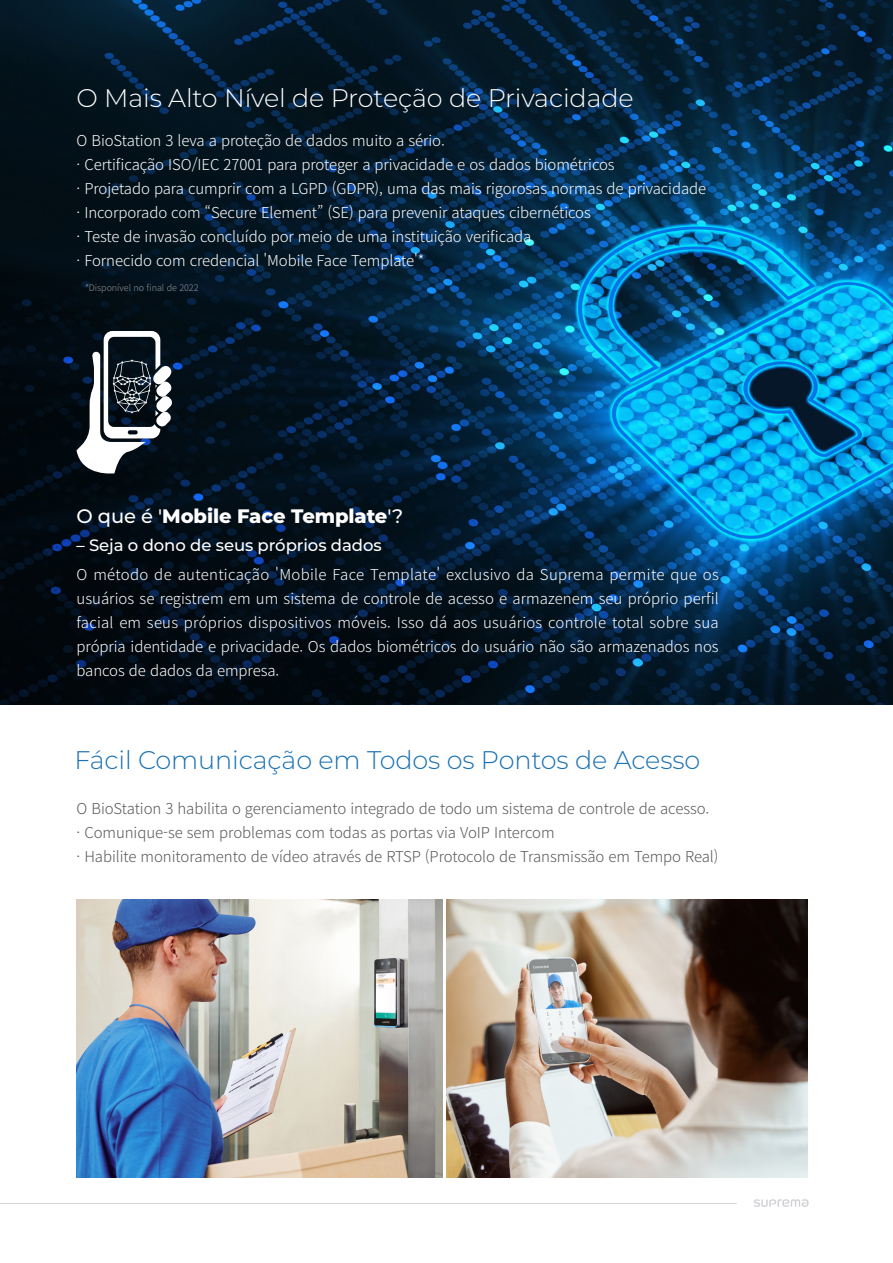
<style>
.page{position:relative;width:893px;height:1263px;background:#fff}
.page>*{position:absolute;margin:0;border:0;box-sizing:border-box;transform-origin:0 0}
.t1{font:300 25.5px "Montserrat";letter-spacing:-.005em;color:#1971b4}
.t2{font:300 25.5px "Montserrat";letter-spacing:-.005em;color:#fff}
.t3{font:800 19.5px "Montserrat";letter-spacing:-.005em;color:#fff}
.t4{font:500 16.5px "Montserrat";letter-spacing:-.005em;color:#fff}
.t5{font:300 15px/24px "Noto Sans CJ Kkr";letter-spacing:-.005em;color:#fff;text-align:justify}
.t6{font:300 15px "Noto Sans CJ Kkr";letter-spacing:-.005em;color:#57585a}
.t7{font:300 9px "Noto Sans CJ Kkr";letter-spacing:-.005em;color:#939598}
.s1{font-weight:500}
</style>
<div class="page">
<img style="left:0;top:0;width:893px;height:704px">
<hr style="left:0;top:1203px;width:737px;height:1px;background:#d1d2d4">
<svg style="left:754px;top:1199px;width:55px;height:8px"></svg>
<img style="left:446px;top:899px;width:362px;height:279px">
<img style="left:77px;top:899px;width:365px;height:279px">
<svg style="left:77px;top:331px;width:95px;height:146px"></svg>
<p class="t2" style="left:77px;top:80px;width:559px">O Mais Alto Nível de Proteção de Privacidade</p>
<p class="t5" style="left:77px;top:129px;width:370px">O BioStation 3 leva a proteção de dados muito a sério.</p>
<p class="t5" style="left:77px;top:153px;width:540px">· Certificação ISO/IEC 27001 para proteger a privacidade e os dados biométricos</p>
<p class="t5" style="left:77px;top:177px;width:631px">· Projetado para cumprir com a LGPD (GDPR), uma das mais rigorosas normas de privacidade</p>
<p class="t5" style="left:77px;top:201px;width:516px">· Incorporado com “Secure Element” (SE) para prevenir ataques cibernéticos</p>
<p class="t5" style="left:77px;top:225px;width:456px">· Teste de invasão concluído por meio de uma instituição verificada</p>
<p class="t5" style="left:77px;top:249px;width:350px">· Fornecido com credencial 'Mobile Face Template'*</p>
<p class="t7" style="left:85px;top:283px;width:115px">*Disponível no final de 2022</p>
<p class="t3" style="left:77px;top:502px;width:328px"><span class="s1">O que é '</span>Mobile Face Template<span class="s1">'?</span></p>
<p class="t4" style="left:77px;top:533px;width:307px">– Seja o dono de seus próprios dados</p>
<p class="t5" style="left:77px;top:563px;width:644px">O método de autenticação 'Mobile Face Template' exclusivo da Suprema permite que os usuários se registrem em um sistema de controle de acesso e armazenem seu próprio perfil facial em seus próprios dispositivos móveis. Isso dá aos usuários controle total sobre sua própria identidade e privacidade. Os dados biométricos do usuário não são armazenados nos bancos de dados da empresa.</p>
<p class="t1" style="left:74px;top:743px;width:627px">Fácil Comunicação em Todos os Pontos de Acesso</p>
<p class="t6" style="left:77px;top:800px;width:634px">O BioStation 3 habilita o gerenciamento integrado de todo um sistema de controle de acesso.</p>
<p class="t6" style="left:77px;top:824px;width:480px">· Comunique-se sem problemas com todas as portas via VoIP Intercom</p>
<p class="t6" style="left:77px;top:848px;width:644px">· Habilite monitoramento de vídeo através de RTSP (Protocolo de Transmissão em Tempo Real)</p>
</div>
